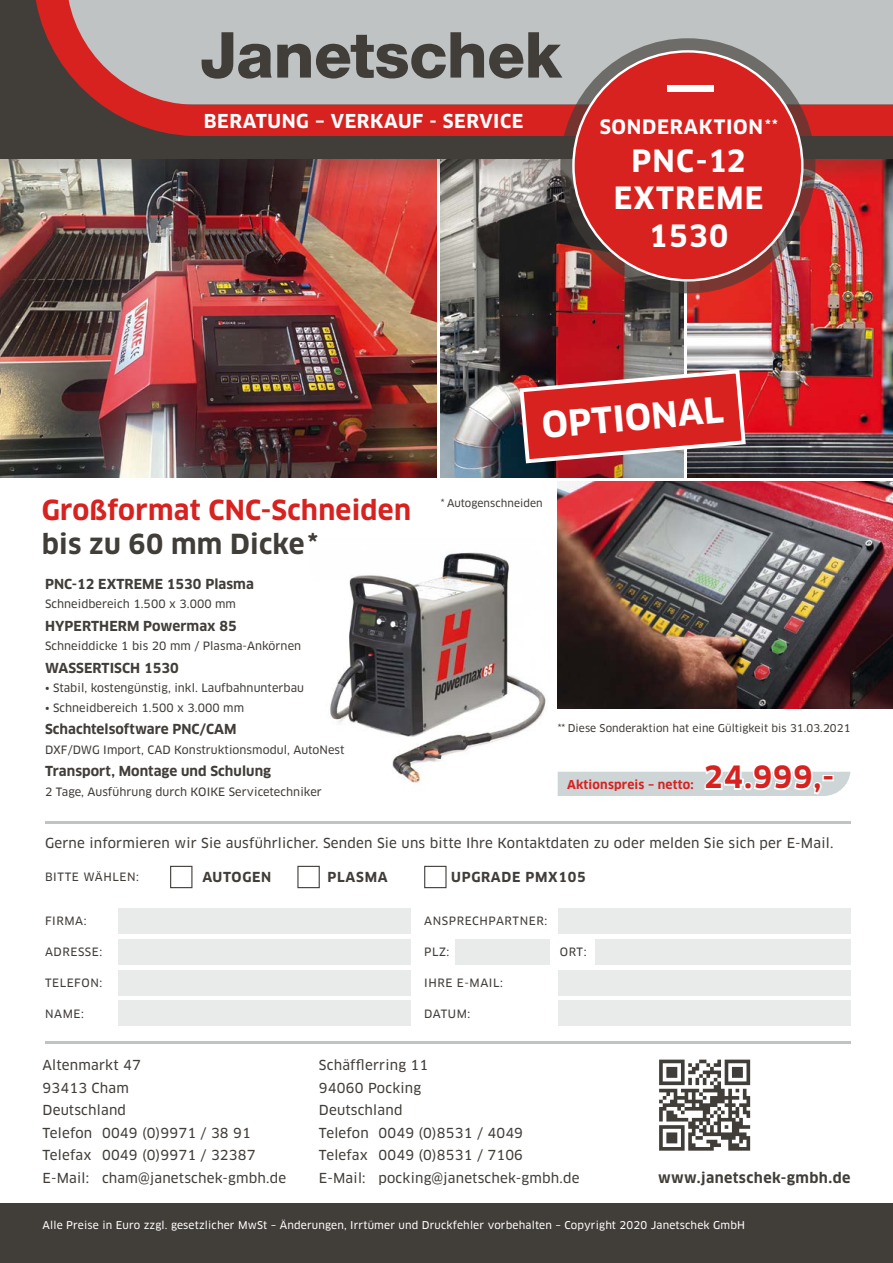
<style>
.page{position:relative;width:893px;height:1263px;background:#fff}
.page>*{position:absolute;margin:0;border:0;box-sizing:border-box;transform-origin:0 0}
.t1{font:700 34.95px "Clan OT";color:#fff}
.t2{font:700 30px/37.5px "Clan OT";letter-spacing:.035em;color:#fff;text-align:center}
.t3{font:700 30px "Clan OT";color:#d72220}
.t4{font:700 27px "Clan OT";letter-spacing:.01em;color:#d72220}
.t5{font:700 27px "Clan OT";letter-spacing:.01em;color:#413d39}
.t6{font:700 19.5px "Clan OT";letter-spacing:.035em;color:#fff}
.t7{font:700 18.75px "Clan OT";letter-spacing:.03em;color:#fff}
.t8{font:700 14.25px "Clan OT";letter-spacing:.03em;color:#413d39}
.t9{font:13.5px/22.5px "Clan OT News";letter-spacing:.015em;color:#413d39}
.t10{font:700 13.5px "Clan OT";letter-spacing:.005em;color:#413d39}
.t11{font:700 13.5px "Clan OT";letter-spacing:.05em;color:#413d39}
.t12{font:700 12px "Clan OT";letter-spacing:.015em;color:#d72220}
.t13{font:11.25px "Clan OT News";letter-spacing:.005em;color:#413d39}
.t14{font:11.25px "Clan OT News";letter-spacing:.05em;color:#413d39}
.t15{font:10.5px "Clan OT News";letter-spacing:.015em;color:#fff}
.t16{font:10.5px "Clan OT News";letter-spacing:.005em;color:#413d39}
</style>
<div class="page">
<div style="left:0;top:1203px;width:893px;height:60px;background:#413d39"></div>
<img style="left:330px;top:539px;width:228px;height:257px">
<img style="left:558px;top:482px;width:335px;height:226px">
<img style="left:0;top:186px;width:436px;height:291px">
<img style="left:688px;top:186px;width:205px;height:291px">
<img style="left:441px;top:186px;width:242px;height:291px">
<div style="left:0;top:127px;width:893px;height:59px;background:#413d39;opacity:.4"></div>
<div style="left:0;top:0;width:893px;height:159px;background:#413d39"></div>
<svg style="left:36px;top:0;width:857px;height:136px;fill:#bfc3c3"></svg>
<svg style="left:202px;top:32px;width:360px;height:47px"></svg>
<svg style="left:558px;top:771px;width:292px;height:25px"></svg>
<div style="left:822px;top:775px;width:12px;height:6px;border:3px solid #fff"></div>
<svg style="left:659px;top:1059px;width:91px;height:92px"></svg>
<svg style="left:560px;top:38px;width:255px;height:255px"></svg>
<div style="left:573px;top:51px;width:229px;height:229px;background:#d72220;border-radius:50%"></div>
<div style="left:667px;top:85px;width:46px;height:6px;background:#fff"></div>
<hr style="left:45px;top:821px;width:805px;height:3px;background:#bfc3c3">
<div style="left:118px;top:908px;width:293px;height:25px;background:#e9eaea"></div>
<div style="left:118px;top:939px;width:293px;height:25px;background:#e9eaea"></div>
<div style="left:118px;top:970px;width:293px;height:25px;background:#e9eaea"></div>
<div style="left:118px;top:1000px;width:293px;height:26px;background:#e9eaea"></div>
<div style="left:558px;top:908px;width:292px;height:25px;background:#e9eaea"></div>
<div style="left:595px;top:939px;width:255px;height:25px;background:#e9eaea"></div>
<div style="left:455px;top:939px;width:94px;height:25px;background:#e9eaea"></div>
<div style="left:558px;top:970px;width:292px;height:25px;background:#e9eaea"></div>
<div style="left:558px;top:1000px;width:292px;height:26px;background:#e9eaea"></div>
<hr style="left:45px;top:1041px;width:805px;height:2px;background:#bfc3c3">
<div style="left:170px;top:866px;width:22px;height:22px;border:1px solid #413d39"></div>
<div style="left:297px;top:866px;width:23px;height:22px;border:1px solid #413d39"></div>
<div style="left:424px;top:866px;width:23px;height:22px;border:1px solid #413d39"></div>
<svg style="left:517px;top:367px;width:231px;height:98px"></svg>
<h3 class="t7" style="left:204px;top:110px;width:321px">BERATUNG – VERKAUF - SERVICE</h3>
<h3 class="t6" style="left:600px;top:116px;width:180px">SONDERAKTION<sup>**</sup></h3>
<h2 class="t2" style="left:614px;top:142px;width:151px">PNC-12<br>EXTREME<br>1530</h2>
<h1 class="t1" style="left:540px;top:405px;width:184px;rotate:-5deg">OPTIONAL</h1>
<h3 class="t4" style="left:42px;top:494px;width:371px">Großformat CNC-Schneiden</h3>
<h3 class="t5" style="left:42px;top:529px;width:278px">bis zu 60 mm Dicke*</h3>
<p class="t10" style="left:45px;top:576px;width:210px">PNC-12 EXTREME 1530 Plasma</p>
<p class="t13" style="left:45px;top:598px;width:192px">Schneidbereich 1.500 x 3.000 mm</p>
<p class="t10" style="left:45px;top:618px;width:193px">HYPERTHERM Powermax 85</p>
<p class="t13" style="left:45px;top:640px;width:258px">Schneiddicke 1 bis 20 mm / Plasma-Ankörnen</p>
<p class="t10" style="left:45px;top:660px;width:135px">WASSERTISCH 1530</p>
<p class="t13" style="left:45px;top:682px;width:261px">• Stabil, kostengünstig, inkl. Laufbahnunterbau</p>
<p class="t13" style="left:45px;top:701px;width:201px">• Schneidbereich 1.500 x 3.000 mm</p>
<p class="t10" style="left:45px;top:722px;width:193px">Schachtelsoftware PNC/CAM</p>
<p class="t13" style="left:45px;top:743px;width:301px">DXF/DWG Import, CAD Konstruktionsmodul, AutoNest</p>
<p class="t10" style="left:45px;top:764px;width:228px">Transport, Montage und Schulung</p>
<p class="t13" style="left:45px;top:785px;width:278px">2 Tage, Ausführung durch KOIKE Servicetechniker</p>
<p class="t16" style="left:441px;top:497px;width:103px">* Autogenschneiden</p>
<p class="t16" style="left:558px;top:722px;width:294px">** Diese Sonderaktion hat eine Gültigkeit bis 31.03.2021</p>
<p class="t12" style="left:567px;top:777px;width:128px">Aktionspreis – netto:</p>
<h2 class="t3" style="left:704px;top:760px;width:132px">24.999,-</h2>
<p class="t9" style="left:45px;top:832px;width:790px">Gerne informieren wir Sie ausführlicher. Senden Sie uns bitte Ihre Kontaktdaten zu oder melden Sie sich per E-Mail.</p>
<p class="t14" style="left:45px;top:870px;width:96px">BITTE WÄHLEN:</p>
<p class="t11" style="left:202px;top:869px;width:70px">AUTOGEN</p>
<p class="t10" style="left:328px;top:869px;width:62px">PLASMA</p>
<p class="t11" style="left:451px;top:869px;width:136px">UPGRADE PMX105</p>
<p class="t13" style="left:45px;top:914px;width:43px">FIRMA:</p>
<p class="t14" style="left:45px;top:945px;width:59px">ADRESSE:</p>
<p class="t14" style="left:45px;top:976px;width:59px">TELEFON:</p>
<p class="t13" style="left:45px;top:1007px;width:40px">NAME:</p>
<p class="t14" style="left:424px;top:914px;width:124px">ANSPRECHPARTNER:</p>
<p class="t13" style="left:424px;top:945px;width:27px">PLZ:</p>
<p class="t14" style="left:424px;top:976px;width:80px">IHRE E-MAIL:</p>
<p class="t13" style="left:424px;top:1007px;width:48px">DATUM:</p>
<p class="t13" style="left:560px;top:945px;width:28px">ORT:</p>
<p class="t9" style="left:43px;top:1054px;width:245px">Altenmarkt 47<br>93413 Cham<br>Deutschland<br>Telefon 0049 (0)9971 / 38 91<br>Telefax 0049 (0)9971 / 32387<br>E-Mail: cham@janetschek-gmbh.de</p>
<p class="t9" style="left:319px;top:1054px;width:262px">Schäfflerring 11<br>94060 Pocking<br>Deutschland<br>Telefon 0049 (0)8531 / 4049<br>Telefax 0049 (0)8531 / 7106<br>E-Mail: pocking@janetschek-gmbh.de</p>
<p class="t8" style="left:658px;top:1169px;width:194px">www.janetschek-gmbh.de</p>
<p class="t15" style="left:43px;top:1219px;width:704px">Alle Preise in Euro zzgl. gesetzlicher MwSt – Änderungen, Irrtümer und Druckfehler vorbehalten – Copyright 2020 Janetschek GmbH</p>
</div>
